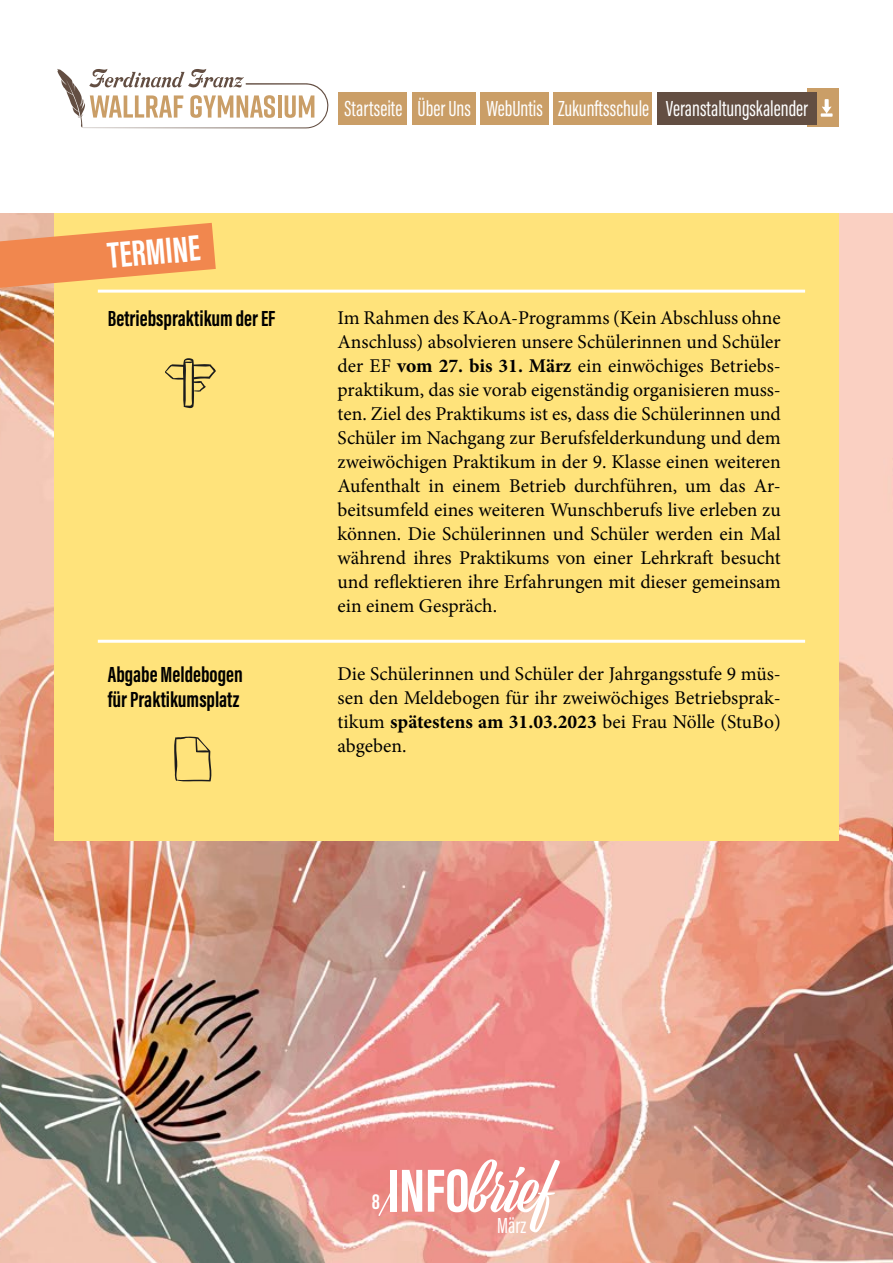
<style>
.page{position:relative;width:893px;height:1263px;background:#fff}
.page>*{position:absolute;margin:0;border:0;box-sizing:border-box;transform-origin:0 0}
.t1{font:62.7px "Viktor Script";color:#fff}
.t2{font:700 37.5px "Acumin Pro Extra Cond";color:#fff}
.t3{font:22.5px "Acumin Pro Extra Cond";color:#fff}
.t4{font:700 22.5px/25.5px "Acumin Pro Extra Cond";color:#000}
.t5{font:700 22.5px "Acumin Pro Extra Cond";color:#fff}
.t6{font:19.5px/24px "Minion Pro";color:#000;text-align:justify}
.s1{font-weight:700}
.s2{font-family:"Acumin Pro Extra Cond";font-weight:700}
</style>
<div class="page">
<img style="left:0;top:213px;width:893px;height:1050px">
<div style="left:54px;top:207px;width:785px;height:633px;background:#ffe37b"></div>
<svg style="left:0;top:223px;width:216px;height:65px"></svg>
<div style="left:0;top:0;width:893px;height:213px;background:#fff"></div>
<hr style="left:98px;top:290px;width:707px;height:3px;background:#fff">
<hr style="left:98px;top:640px;width:707px;height:3px;background:#fff">
<svg style="left:165px;top:358px;width:51px;height:50px"></svg>
<svg style="left:174px;top:736px;width:38px;height:46px"></svg>
<svg style="left:377px;top:1189px;width:17px;height:29px"></svg>
<div style="left:808px;top:89px;width:31px;height:38px;background:#ca9e67"></div>
<div style="left:339px;top:92px;width:68px;height:32px;background:#ca9e67"></div>
<div style="left:481px;top:92px;width:68px;height:32px;background:#ca9e67"></div>
<div style="left:657px;top:92px;width:159px;height:32px;background:#634e42"></div>
<div style="left:412px;top:92px;width:64px;height:32px;background:#ca9e67"></div>
<div style="left:553px;top:92px;width:99px;height:32px;background:#ca9e67"></div>
<svg style="left:57px;top:69px;width:271px;height:59px"></svg>
<svg style="left:821px;top:99px;width:12px;height:18px"></svg>
<h2 class="t2" style="left:106px;top:233px;width:94px;rotate:-5deg">TERMINE</h2>
<p class="t4" style="left:108px;top:306px;width:169px">Betriebspraktikum der EF</p>
<p class="t4" style="left:108px;top:661px;width:137px">Abgabe Meldebogen für Praktikumsplatz</p>
<p class="t3" style="left:344px;top:95px;width:465px">Startseite Über Uns WebUntis Zukunftsschule Veranstaltungskalender</p>
<p class="t6" style="left:338px;top:306px;width:445px">Im Rahmen des KAoA-Programms (Kein Abschluss ohne Anschluss) absolvieren unsere Schülerinnen und Schüler der EF <span class="s1">vom 27. bis 31. März</span> ein einwöchiges Betriebs&shy;praktikum, das sie vorab eigenständig organisieren muss&shy;ten. Ziel des Praktikums ist es, dass die Schülerinnen und Schüler im Nachgang zur Berufsfelderkundung und dem zweiwöchigen Praktikum in der 9. Klasse einen weiteren Aufenthalt in einem Betrieb durchführen, um das Ar&shy;beitsumfeld eines weiteren Wunschberufs live erleben zu können. Die Schülerinnen und Schüler werden ein Mal während ihres Praktikums von einer Lehrkraft besucht und reflektieren ihre Erfahrungen mit dieser gemeinsam ein einem Gespräch.</p>
<p class="t6" style="left:338px;top:661px;width:445px">Die Schülerinnen und Schüler der Jahrgangsstufe 9 müs&shy;sen den Meldebogen für ihr zweiwöchiges Betriebsprak&shy;tikum <span class="s1">spätestens am 31.03.2023</span> bei Frau Nölle (StuBo) abgeben.</p>
<p class="t5" style="left:372px;top:1188px;width:10px">8</p>
<h1 class="t1" style="left:387px;top:1153px;width:167px"><span class="s2">INFO</span>brief</h1>
<p class="t3" style="left:497px;top:1212px;width:31px">März</p>
</div>
